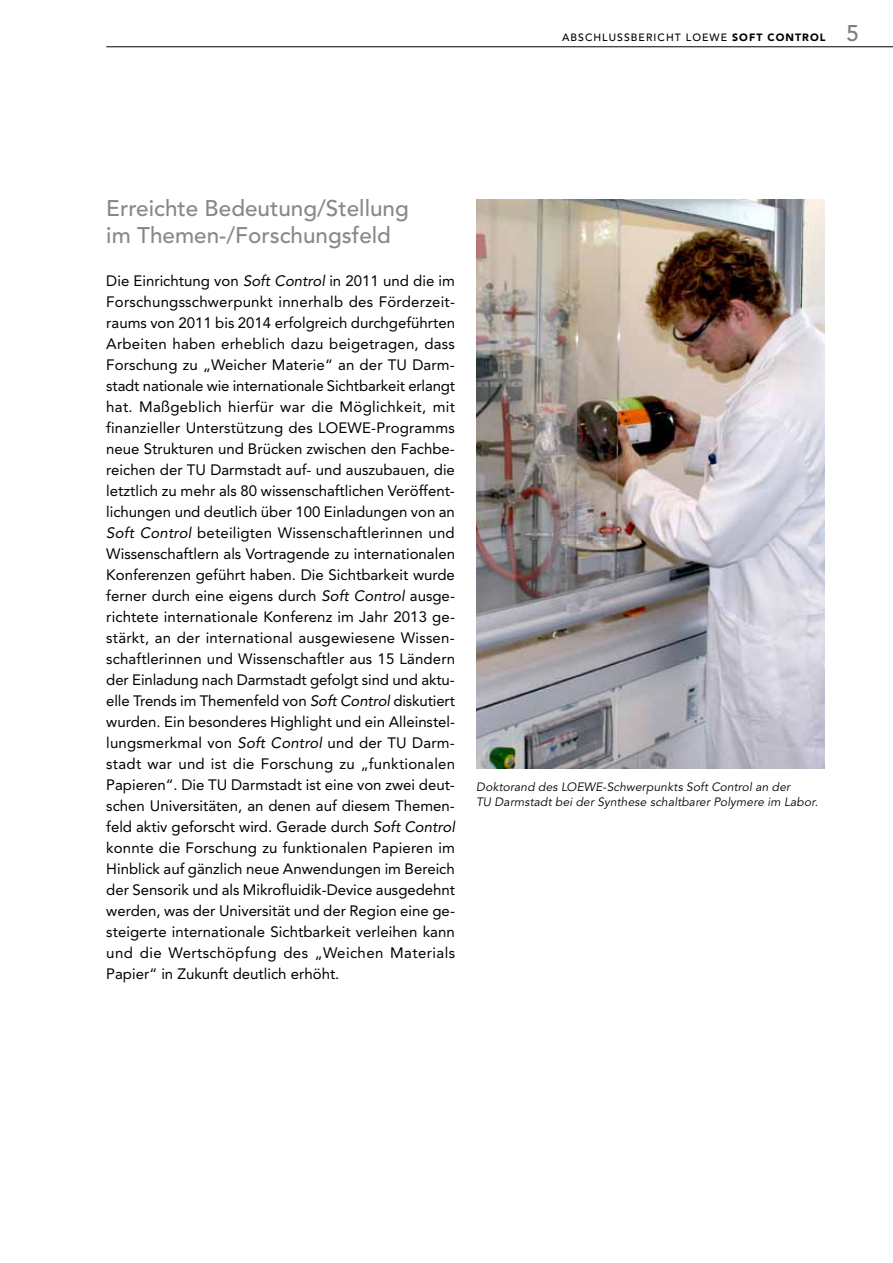
<style>
.page{position:relative;width:893px;height:1263px;background:#fff}
.page>*{position:absolute;margin:0;border:0;box-sizing:border-box;transform-origin:0 0}
.t1{font:500 22.5px/27px "Avenir";color:#87888a}
.t2{font:15px/21px "Avenir";color:#000}
.t3{font:italic 12px/15px "Avenir";letter-spacing:.015em;color:#000}
.t4{font:500 10.5px "Avenir";letter-spacing:.1em;color:#000}
.s1{font-weight:900}
.s2{font-size:22.5px;color:#7b7c7e}
.s3{font-style:italic}
</style>
<div class="page">
<hr style="left:106px;top:47px;width:787px;height:1px;background:#000">
<img style="left:476px;top:200px;width:349px;height:569px">
<p class="t4" style="left:562px;top:32px;width:298px">Abschlussbericht LOEWE <span class="s1">SOFT CONTROL</span> <span class="s2">5</span></p>
<h1 class="t1" style="left:106px;top:195px;width:304px">Erreichte Bedeutung/Stellung im Themen-/Forschungsfeld</h1>
<p class="t2" style="left:106px;top:270px;width:350px">Die Einrichtung von <span class="s3">Soft Control</span> in 2011 und die im Forschungsschwerpunkt innerhalb des Förderzeit&shy;raums von 2011 bis 2014 erfolgreich durchgeführten Arbeiten haben erheblich dazu beigetragen, dass Forschung zu „Weicher Materie“ an der TU Darm&shy;stadt nationale wie internationale Sichtbarkeit erlangt hat. Maßgeblich hierfür war die Möglichkeit, mit finanzieller U nterstützung des LOEWE-Programms neue Strukturen und Brücken zwischen den Fachbe&shy;reichen der TU Darmstadt auf- und auszubauen, die letztlich zu mehr als 80 wissenschaftlichen Veröffent&shy;lichungen und deutlich über 100 Einladungen von an <span class="s3">Soft Control</span> beteiligten Wissenschaftlerinnen und Wissenschaftlern als Vortragende zu internationalen Konferenzen geführt haben. Die Sichtbarkeit wurde ferner durch eine eigens durch <span class="s3">Soft Control</span> ausge&shy;richtete internationale Konferenz im Jahr 2013 ge-- stärkt, an der international ausgewiesene Wissen&shy;schaftlerinnen und Wissenschaftler aus 15 Ländern der Einladung nach Darmstadt gefolgt sind und aktu&shy;elle Trends im Themenfeld von <span class="s3">Soft Control</span> diskutiert wurden. Ein besonderes H ighlight und ein Alleinstel&shy;lungsmerkmal von <span class="s3">Soft Control</span> und der TU Darm&shy;stadt war und ist die Forschung zu „funktionalen Papieren“. Die TU Darmstadt ist eine von zwei deut&shy;schen U niversitäten, an denen auf diesem Themen&shy;feld aktiv geforscht wird. Gerade durch <span class="s3">Soft Control </span>konnte die Forschung zu funktionalen Papieren im H inblick auf gänzlich neue Anwendungen im Bereich der Sensorik und als Mikrofluidik-Device ausgedehnt werden, was der U niversität und der Region eine ge&shy;steigerte internationale Sichtbarkeit verleihen kann und die Wertschöpfung des „Weichen Materials Papier“ in Zukunft deutlich erhöht.</p>
<p class="t3" style="left:476px;top:779px;width:343px">Doktorand des LOEWE-Schwerpunkts Soft Control an der<br>TU Darmstadt bei der Synthese schaltbarer Polymere im Labor.</p>
</div>
